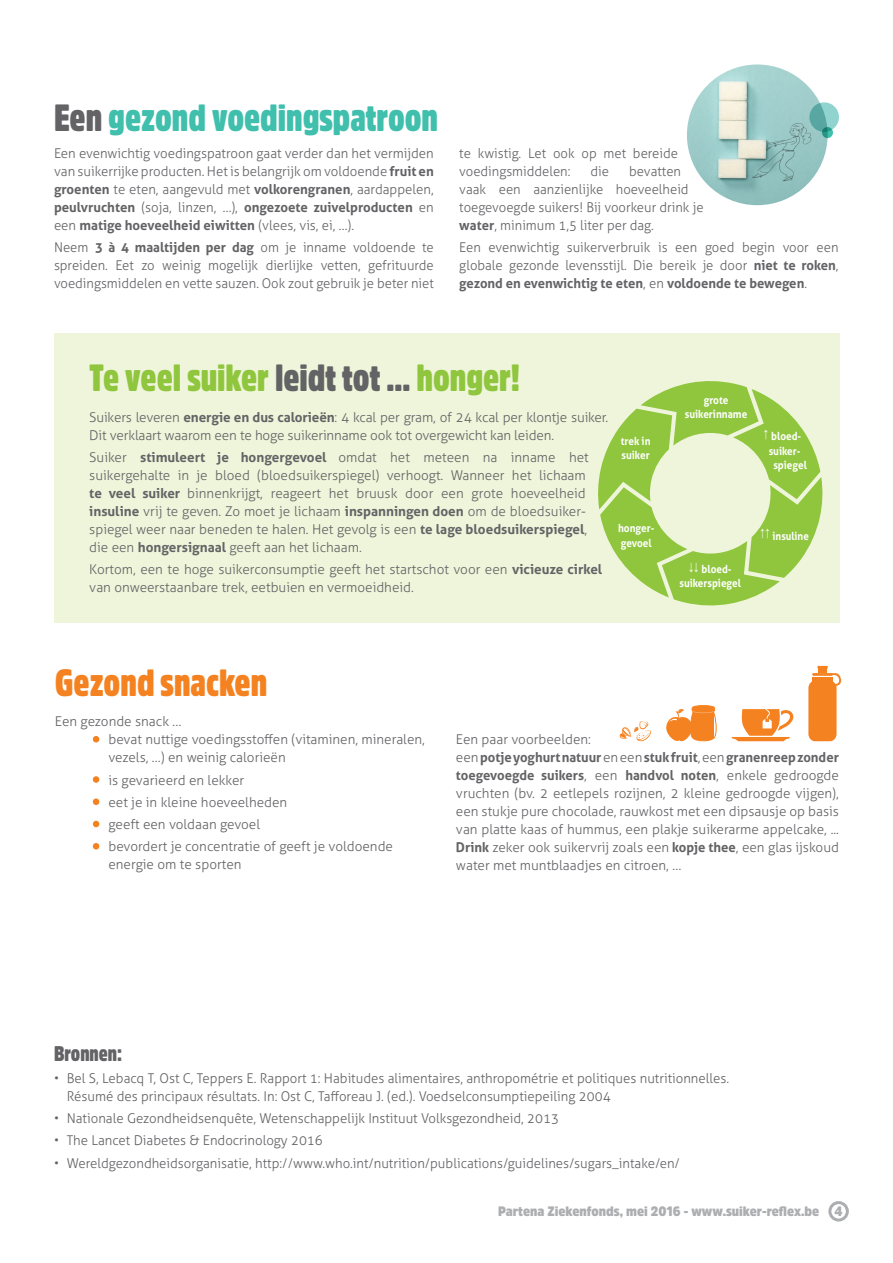
<style>
.page{position:relative;width:893px;height:1263px;background:#fff}
.page>*{position:absolute;margin:0;border:0;box-sizing:border-box;transform-origin:0 0}
.t1{font:900 37.5px "Amsi Pro Cond";color:#8fc63e;scale:.95 1}
.t2{font:900 37.5px "Amsi Pro Cond";color:#40bfad;scale:.95 1}
.t3{font:900 37.5px "Amsi Pro Cond";color:#f58220;scale:.95 1}
.t4{font:900 21px "Amsi Pro Cond";color:#636366;scale:.95 1}
.t5{font:300 13.5px/18px "Aller";color:#636366}
.t6{font:900 13.5px "Amsi Pro Narw";color:#adaeb2}
.t7{font:700 11.1px/14.2px "Aller";color:#fff;text-align:center;scale:.9 1}
.t8{font:700 11.1px "Aller";color:#fff;scale:.88 1}
.s1{color:#636366}
.s2{font-weight:700}
.s3{font-weight:400;color:#f58220}
</style>
<div class="page">
<div style="left:54px;top:333px;width:785px;height:289px;background:#eff5da"></div>
<img style="left:687px;top:64px;width:141px;height:141px;border-radius:70px">
<svg style="left:807px;top:100px;width:32px;height:39px"></svg>
<svg style="left:598px;top:381px;width:225px;height:225px"></svg>
<svg style="left:92px;top:736px;width:8px;height:7px"></svg>
<svg style="left:92px;top:776px;width:8px;height:7px"></svg>
<svg style="left:92px;top:798px;width:8px;height:7px"></svg>
<svg style="left:92px;top:820px;width:8px;height:8px"></svg>
<svg style="left:92px;top:843px;width:8px;height:7px"></svg>
<div style="left:808px;top:681px;width:28px;height:60px;background:#f58220;border-radius:7px"></div>
<div style="left:812px;top:677px;width:21px;height:5px;background:#f58220"></div>
<hr style="left:812px;top:673px;width:21px;height:3px;background:#f58220">
<svg style="left:817px;top:666px;width:25px;height:20px"></svg>
<svg style="left:732px;top:709px;width:61px;height:32px"></svg>
<svg style="left:666px;top:705px;width:51px;height:37px"></svg>
<svg style="left:619px;top:721px;width:32px;height:21px"></svg>
<div style="left:828px;top:1201px;width:21px;height:20px;border:3px solid #adaeb2;border-radius:50%"></div>
<p class="t2" style="left:54px;top:92px;width:406px"><span class="s1">Een</span> gezond voedingspatroon</p>
<p class="t5" style="left:54px;top:144px;width:381px;text-align:justify">Een evenwichtig voedingspatroon gaat verder dan het vermijden van suikerrijke producten. Het is belangrijk om voldoende <span class="s2">fruit en groenten</span> te eten, aangevuld met <span class="s2">volkorengranen</span>, aardappelen, <span class="s2">peulvruchten</span> (soja, linzen, …), <span class="s2">ongezoete zuivelproducten</span> en een <span class="s2">matige hoeveelheid eiwitten</span> (vlees, vis, ei, …).</p>
<p class="t5" style="left:54px;top:238px;width:381px;text-align:justify">Neem <span class="s2">3 à 4 maaltijden per dag</span> om je inname voldoende te spreiden. Eet zo weinig mogelijk dierlijke vetten, gefrituurde voedingsmiddelen en vette sauzen. Ook zout gebruik je beter niet</p>
<p class="t5" style="left:459px;top:144px;width:220px">te kwistig. Let ook op met bereide voedingsmiddelen:</p>
<p class="t5" style="left:459px;top:162px;width:246px;text-indent:170px">bevatten vaak een aanzienlijke hoeveelheid toegevoegde suikers! Bij voorkeur drink je <span class="s2">water</span>, minimum 1,5 liter per dag.</p>
<p class="t5" style="left:459px;top:238px;width:381px;text-align:justify">Een evenwichtig suikerverbruik is een goed begin voor een globale gezonde levensstijl. Die bereik je door <span class="s2">niet te roken</span>, <span class="s2">gezond en evenwichtig te eten</span>, en <span class="s2">voldoende te bewegen</span>.</p>
<p class="t5" style="left:591px;top:162px;width:20px">die</p>
<p class="t1" style="left:89px;top:352px;width:455px">Te veel suiker <span class="s1">leidt tot …</span> honger!</p>
<p class="t5" style="left:89px;top:408px;width:521px">Suikers leveren <span class="s2">energie en dus calorieën</span>: 4 kcal per gram, of 24 kcal per klontje suiker.<br>Dit verklaart waarom een te hoge suikerinname ook tot overgewicht kan leiden.</p>
<p class="t5" style="left:89px;top:448px;width:501px">Suiker <span class="s2">stimuleert je hongergevoel</span> omdat het meteen na inname het suikergehalte in je bloed (bloedsuikerspiegel) verhoogt. Wanneer het lichaam <span class="s2">te veel suiker</span> binnenkrijgt, reageert het bruusk door een grote hoeveelheid <span class="s2">insuline</span> vrij te geven. Zo moet je lichaam <span class="s2">inspanningen doen</span> om de bloedsuiker&shy;spiegel weer naar beneden te halen. Het gevolg is een <span class="s2">te lage bloedsuikerspiegel</span>, die een <span class="s2">hongersignaal</span> geeft aan het lichaam.</p>
<p class="t5" style="left:89px;top:560px;width:514px">Kortom, een te hoge suikerconsumptie geeft het startschot voor een <span class="s2">vicieuze cirkel </span>van onweerstaanbare trek, eetbuien en vermoeidheid.</p>
<p class="t7" style="left:621px;top:434px;width:35px;text-align:left">trek in suiker</p>
<p class="t7" style="left:618px;top:521px;width:42px;text-align:left">honger&shy;gevoel</p>
<p class="t7" style="left:685px;top:393px;width:71px">grote suikerinname</p>
<p class="t7" style="left:763px;top:429px;width:44px"><sup>↑</sup> bloed-</p>
<p class="t7" style="left:769px;top:443px;width:37px">suiker-</p>
<p class="t7" style="left:773px;top:458px;width:39px">spiegel</p>
<p class="t7" style="left:679px;top:562px;width:70px"><sup>↓↓</sup> bloed&shy;suikerspiegel</p>
<p class="t8" style="left:760px;top:529px;width:57px"><sup>↑↑</sup> insuline</p>
<p class="t3" style="left:55px;top:656px;width:225px">Gezond snacken</p>
<p class="t5" style="left:55px;top:712px;width:128px">Een gezonde snack …</p>
<p class="t5" style="left:108px;top:730px;width:318px;text-indent:-15px"><span class="s3">•</span> bevat nuttige voedingsstoffen (vitaminen, mineralen, vezels, …) en weinig calorieën</p>
<p class="t5" style="left:93px;top:771px;width:152px"><span class="s3">•</span> is gevarieerd en lekker</p>
<p class="t5" style="left:93px;top:793px;width:196px"><span class="s3">•</span> eet je in kleine hoeveelheden</p>
<p class="t5" style="left:93px;top:815px;width:168px"><span class="s3">•</span> geeft een voldaan gevoel</p>
<p class="t5" style="left:108px;top:837px;width:286px;text-indent:-15px"><span class="s3">•</span> bevordert je concentratie of geeft je voldoende energie om te sporten</p>
<p class="t5" style="left:456px;top:730px;width:137px">Een paar voorbeelden:</p>
<p class="t5" style="left:456px;top:748px;width:385px;text-align:justify">een <span class="s2">potje yoghurt natuur</span> en een <span class="s2">stuk fruit</span>, een <span class="s2">granenreep zonder toegevoegde suikers</span>, een <span class="s2">handvol noten</span>, enkele gedroogde vruchten (bv. 2 eetlepels rozijnen, 2 kleine gedroogde vijgen), een stukje pure chocolade, rauwkost met een dipsausje op basis van platte kaas of hummus, een plakje suikerarme appelcake, ...<br><span class="s2">Drink</span> zeker ook suikervrij zoals een <span class="s2">kopje thee</span>, een glas ijskoud water met muntblaadjes en citroen, …</p>
<p class="t4" style="left:54px;top:1039px;width:73px">Bronnen:</p>
<p class="t5" style="left:67px;top:1069px;width:664px;text-indent:-13px">• Bel S, Lebacq T, Ost C, Teppers E. Rapport 1: Habitudes alimentaires, anthropométrie et politiques nutritionnelles.<br>Résumé des principaux résultats. In: Ost C, Tafforeau J. (ed.). Voedselconsumptiepeiling 2004</p>
<p class="t5" style="left:54px;top:1109px;width:507px">• Nationale Gezondheidsenquête, Wetenschappelijk Instituut Volksgezondheid, 2013</p>
<p class="t5" style="left:54px;top:1131px;width:270px">• The Lancet Diabetes &amp; Endocrinology 2016</p>
<p class="t5" style="left:54px;top:1154px;width:627px">• Wereldgezondheidsorganisatie, http://www.who.int/nutrition/publications/guidelines/sugars_intake/en/</p>
<p class="t6" style="left:498px;top:1202px;width:346px">Partena Ziekenfonds, mei 2016 - www.suiker-reflex.be 4</p>
</div>
